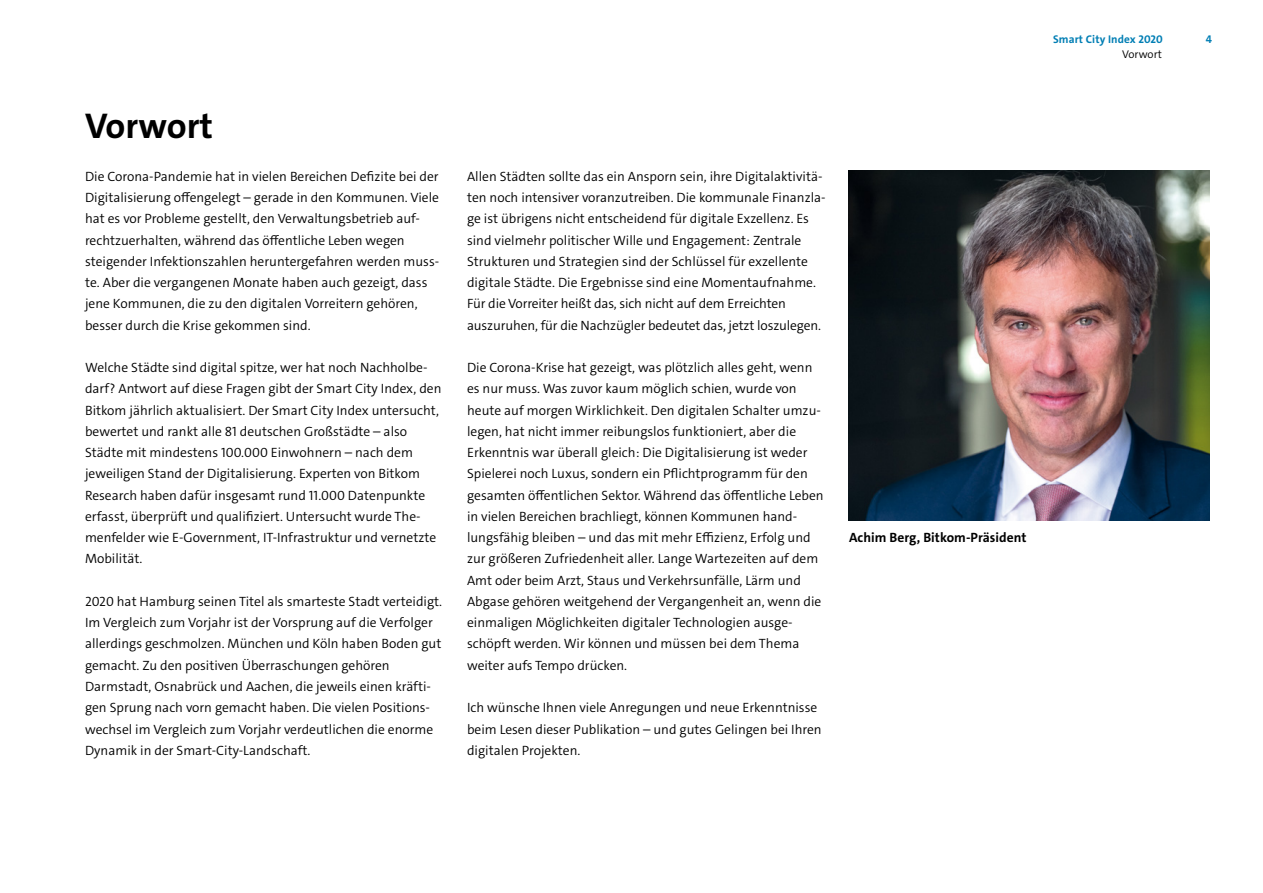
<style>
.page{position:relative;width:1263px;height:893px;background:#fff}
.page>*{position:absolute;margin:0;border:0;box-sizing:border-box;transform-origin:0 0}
._1_Kapitel-Überschri{font:700 36px "The Sans C4 s";color:#000}
.Fließtext{font:300 13.5px/21.3px "The Sans C4 s";color:#000}
.Fließtext-2{font:700 13.5px "The Sans C4 s";letter-spacing:.005em;color:#000}
.t1{font:700 11.25px "The Sans C4 s";letter-spacing:.01em;color:#007eb4}
.t2{font:300 11.25px "The Sans C4 s";letter-spacing:.005em;color:#000}
</style>
<div class="page">
<img style="left:849px;top:170px;width:361px;height:351px">
<p class="_1_Kapitel-Überschri" style="left:85px;top:103px;width:130px">Vorwort</p>
<p class="Fließtext" style="left:85px;top:166px;width:356px">Die Corona-Pandemie hat in vielen Bereichen Defizite bei der Digitalisierung offengelegt – gerade in den Kommunen. Viele hat es vor Probleme gestellt, den Verwaltungsbetrieb auf&shy;rechtzuerhalten, während das öffentliche Leben wegen steigender Infektionszahlen heruntergefahren werden muss&shy;te. Aber die vergangenen Monate haben auch gezeigt, dass jene Kommunen, die zu den digitalen Vorreitern gehören, besser durch die Krise gekommen sind.</p>
<p class="Fließtext" style="left:85px;top:357px;width:358px">Welche Städte sind digital spitze, wer hat noch Nachholbe&shy;darf? Antwort auf diese Fragen gibt der Smart City Index, den Bitkom jährlich aktualisiert. Der Smart City Index untersucht, bewertet und rankt alle 81 deutschen Großstädte – also Städte mit mindestens 100.000 Einwohnern – nach dem jeweiligen Stand der Digitalisierung. Experten von Bitkom Research haben dafür insgesamt rund 11.000 Datenpunkte erfasst, überprüft und qualifiziert. Untersucht wurde The&shy;menfelder wie E-Government, IT-Infrastruktur und vernetzte Mobilität.</p>
<p class="Fließtext" style="left:85px;top:591px;width:359px">2020 hat Hamburg seinen Titel als smarteste Stadt verteidigt.<br>Im Vergleich zum Vorjahr ist der Vorsprung auf die Verfolger allerdings geschmolzen. München und Köln haben Boden gut gemacht. Zu den positiven Überraschungen gehören Darmstadt, Osnabrück und Aachen, die jeweils einen kräfti&shy;gen Sprung nach vorn gemacht haben. Die vielen Positions&shy;wechsel im Vergleich zum Vorjahr verdeutlichen die enorme Dynamik in der Smart-City-Landschaft.</p>
<p class="Fließtext" style="left:467px;top:166px;width:360px">Allen Städten sollte das ein Ansporn sein, ihre Digitalaktivitä&shy;ten noch intensiver voranzutreiben. Die kommunale Finanzla&shy;ge ist übrigens nicht entscheidend für digitale Exzellenz. Es sind vielmehr politischer Wille und Engagement: Zentrale Strukturen und Strategien sind der Schlüssel für exzellente digitale Städte. Die Ergebnisse sind eine Momentaufnahme.<br>Für die Vorreiter heißt das, sich nicht auf dem Erreichten auszuruhen, für die Nachzügler bedeutet das, jetzt loszulegen.</p>
<p class="Fließtext" style="left:467px;top:357px;width:358px">Die Corona-Krise hat gezeigt, was plötzlich alles geht, wenn es nur muss. Was zuvor kaum möglich schien, wurde von heute auf morgen Wirklichkeit. Den digitalen Schalter umzu&shy;legen, hat nicht immer reibungslos funktioniert, aber die Erkenntnis war überall gleich: Die Digitalisierung ist weder Spielerei noch Luxus, sondern ein Pflichtprogramm für den gesamten öffentlichen Sektor. Während das öffentliche Leben in vielen Bereichen brachliegt, können Kommunen hand&shy;lungsfähig bleiben – und das mit mehr Effizienz, Erfolg und zur größeren Zufriedenheit aller. Lange Wartezeiten auf dem Amt oder beim Arzt, Staus und Verkehrsunfälle, Lärm und Abgase gehören weitgehend der Vergangenheit an, wenn die einmaligen Möglichkeiten digitaler Technologien ausge&shy;schöpft werden. Wir können und müssen bei dem Thema weiter aufs Tempo drücken.</p>
<p class="Fließtext" style="left:467px;top:697px;width:356px">Ich wünsche Ihnen viele Anregungen und neue Erkenntnisse beim Lesen dieser Publikation – und gutes Gelingen bei Ihren digitalen Projekten.</p>
<p class="Fließtext-2" style="left:849px;top:529px;width:179px">Achim Berg, Bitkom-Präsident</p>
<p class="t1" style="left:1053px;top:31px;width:111px">Smart City Index 2020</p>
<p class="t1" style="left:1206px;top:31px;width:8px">4</p>
<p class="t2" style="left:1122px;top:47px;width:41px">Vorwort</p>
</div>
